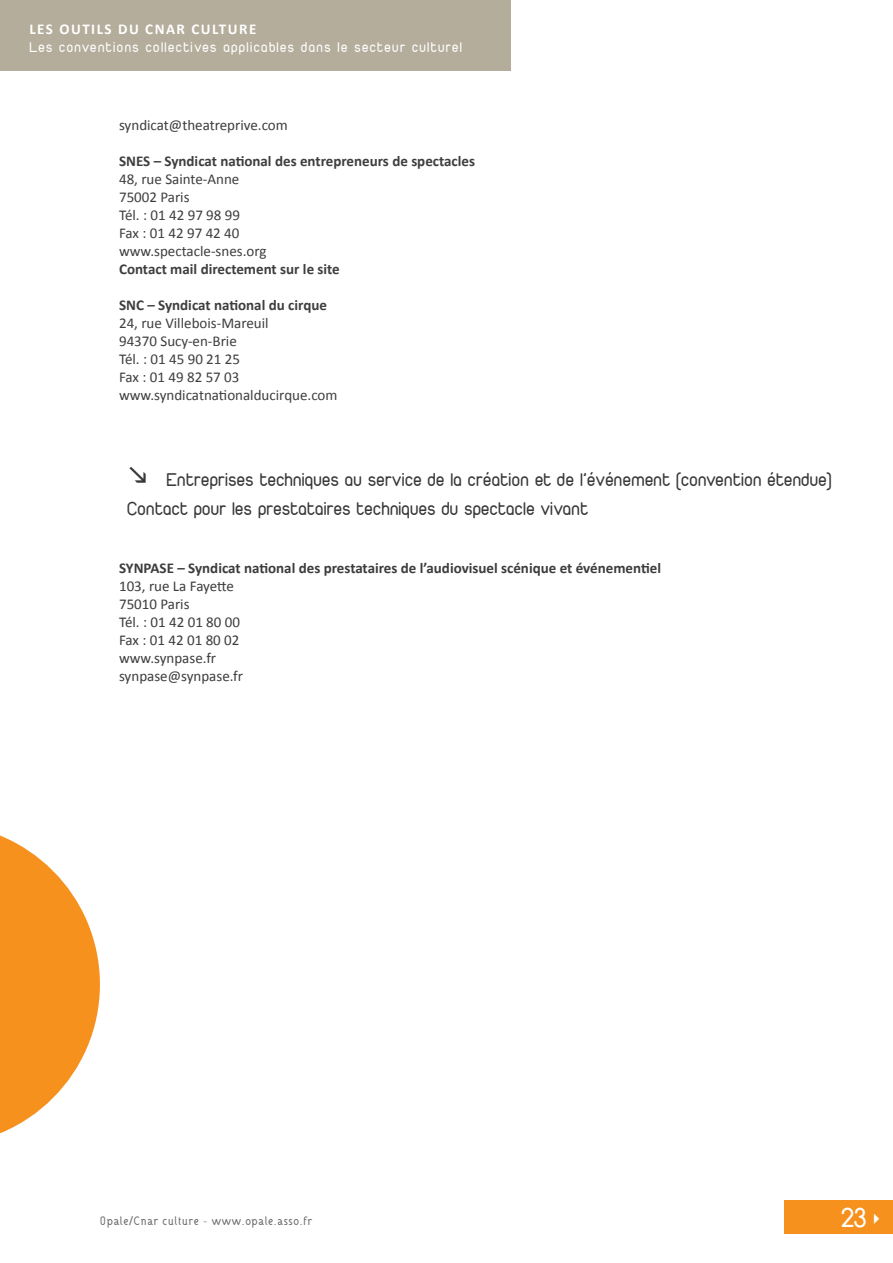
<style>
.page{position:relative;width:893px;height:1263px;background:#fff}
.page>*{position:absolute;margin:0;border:0;box-sizing:border-box;transform-origin:0 0}
.t1{font:28.5px "Duepuntozero";color:#fff}
.t2{font:19.5px/28.5px "Duepuntozero";letter-spacing:.025em;color:#383839}
.t3{font:15px/18px "Calibri";color:#3e3e3f}
.t4{font:15px/18px "Calibri";color:#3c3c3d}
.t5{font:700 15px "Calibri";color:#3e3e3f}
.t6{font:700 15px "Calibri";color:#3c3c3d}
.t7{font:15px "Duepuntozero";letter-spacing:.1em;color:#fff}
.t8{font:700 15px "Calibri";letter-spacing:.1em;color:#fff}
.t9{font:500 12px "DANOISE";letter-spacing:.05em;color:#6c6d70}
</style>
<div class="page">
<div style="left:785px;top:1200px;width:108px;height:34px;background:#f6911e"></div>
<div style="left:0;top:0;width:510px;height:71px;background:#b4ad9b"></div>
<svg style="left:0;top:835px;width:100px;height:299px"></svg>
<p class="t8" style="left:29px;top:20px;width:229px">LES OUTILS DU CNAR CULTURE</p>
<p class="t7" style="left:29px;top:39px;width:434px">Les conventions collectives applicables dans le secteur culturel</p>
<p class="t4" style="left:119px;top:116px;width:170px">syndicat@theatreprive.com</p>
<p class="t5" style="left:119px;top:152px;width:358px">SNES – Syndicat national des entrepreneurs de spectacles</p>
<p class="t3" style="left:119px;top:170px;width:149px">48, rue Sainte-Anne<br>75002 Paris<br>Tél. : 01 42 97 98 99<br>Fax : 01 42 97 42 40 www.spectacle-snes.org</p>
<p class="t5" style="left:119px;top:260px;width:222px">Contact mail directement sur le site</p>
<p class="t5" style="left:119px;top:296px;width:209px">SNC – Syndicat national du cirque</p>
<p class="t3" style="left:119px;top:314px;width:220px">24, rue Villebois-Mareuil<br>94370 Sucy-en-Brie<br>Tél. : 01 45 90 21 25<br>Fax : 01 49 82 57 03 www.syndicatnationalducirque.com</p>
<h2 class="t2" style="left:127px;top:465px;width:706px;text-indent:39px">Entreprises techniques au service de la création et de l’événement (convention étendue)<br>Contact pour les prestataires techniques du spectacle vivant</h2>
<p class="t6" style="left:119px;top:559px;width:543px">SYNPASE – Syndicat national des prestataires de l’audiovisuel scénique et événementiel</p>
<p class="t4" style="left:119px;top:577px;width:126px">103, rue La Fayette<br>75010 Paris<br>Tél. : 01 42 01 80 00<br>Fax : 01 42 01 80 02 www.synpase.fr synpase@synpase.fr</p>
<p class="t9" style="left:100px;top:1213px;width:214px">Opale/Cnar culture - www.opale.asso.fr</p>
<h1 class="t1" style="left:841px;top:1202px;width:27px">23</h1>
</div>
